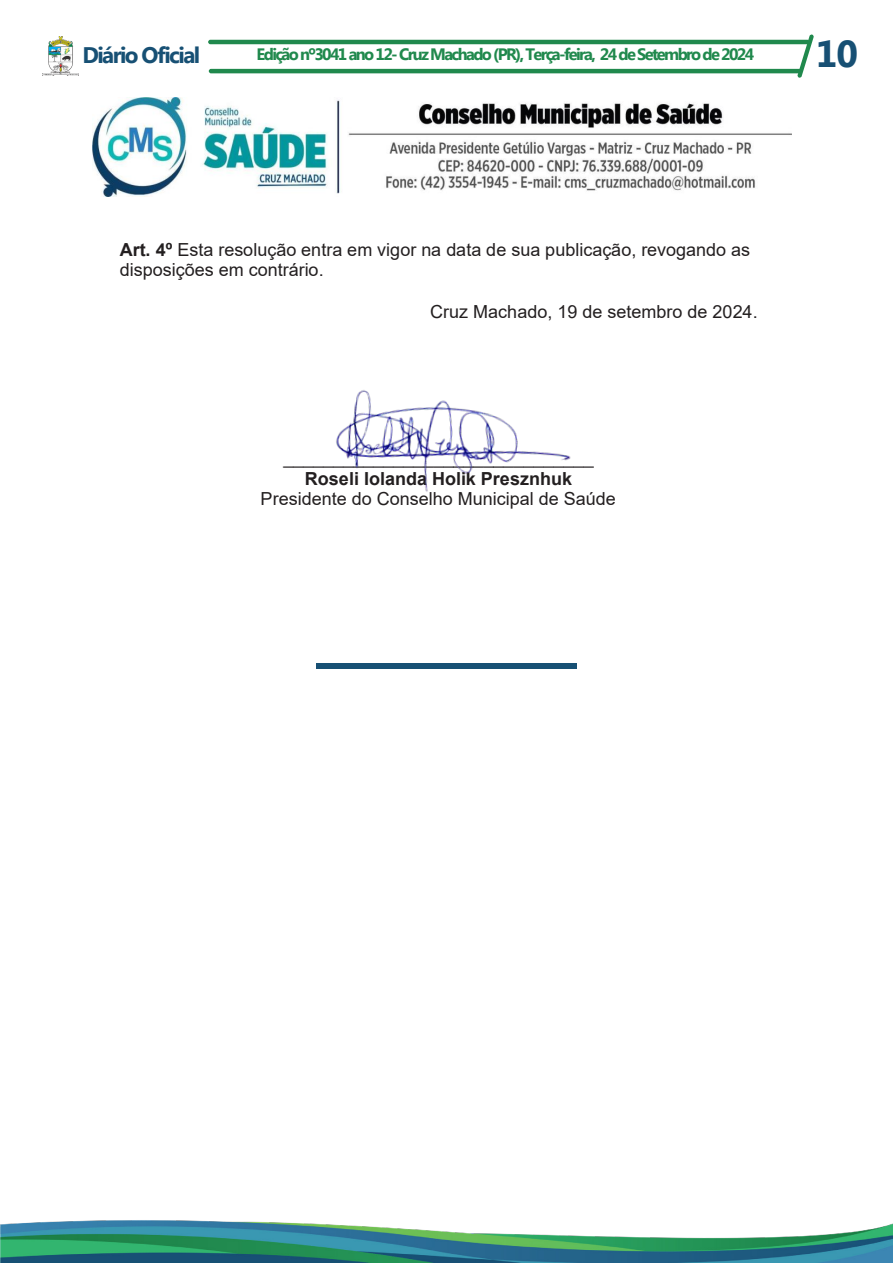
<style>
.page{position:relative;width:893px;height:1263px;background:#fff}
.page>*{position:absolute;margin:0;border:0;box-sizing:border-box;transform-origin:0 0}
.t1{font:700 37.5px "Myanmar Text";color:#175074}
.t2{font:700 22.5px "Myanmar Text";letter-spacing:-.07em;color:#175074}
.t3{font:18px/20.9px "Arial";color:#231f20}
.t4{font:700 16.5px "Myanmar Text";letter-spacing:-.1em;color:#20894d}
.s1{font-weight:700}
</style>
<div class="page">
<hr style="left:208px;top:40px;width:602px;height:4px;background:#20894d;border-radius:2px">
<hr style="left:209px;top:69px;width:593px;height:4px;background:#20894d;border-radius:2px">
<img style="left:43px;top:37px;width:36px;height:38px">
<svg style="left:797px;top:34px;width:17px;height:44px"></svg>
<img style="left:0;top:1220px;width:893px;height:43px">
<img style="left:92px;top:98px;width:700px;height:99px">
<img style="left:336px;top:390px;width:235px;height:102px">
<div style="left:316px;top:663px;width:261px;height:6px;background:#175074"></div>
<p class="t2" style="left:82px;top:42px;width:119px">Diário Oficial</p>
<p class="t4" style="left:257px;top:45px;width:499px">Edição nº3041 ano 12- Cruz Machado (PR), Terça-feira, 24 de Setembro de 2024</p>
<p class="t1" style="left:816px;top:32px;width:44px">10</p>
<p class="t3" style="left:120px;top:239px;width:632px"><span class="s1">Art. 4º</span> Esta resolução entra em vigor na data de sua publicação, revogando as disposições em contrário.</p>
<p class="t3" style="left:430px;top:301px;width:329px">Cruz Machado, 19 de setembro de 2024.</p>
<p class="t3" style="left:261px;top:447px;width:357px;text-align:center">_______________________________<br><span class="s1">Roseli Iolanda Holik Presznhuk<br></span>Presidente do Conselho Municipal de Saúde</p>
</div>
